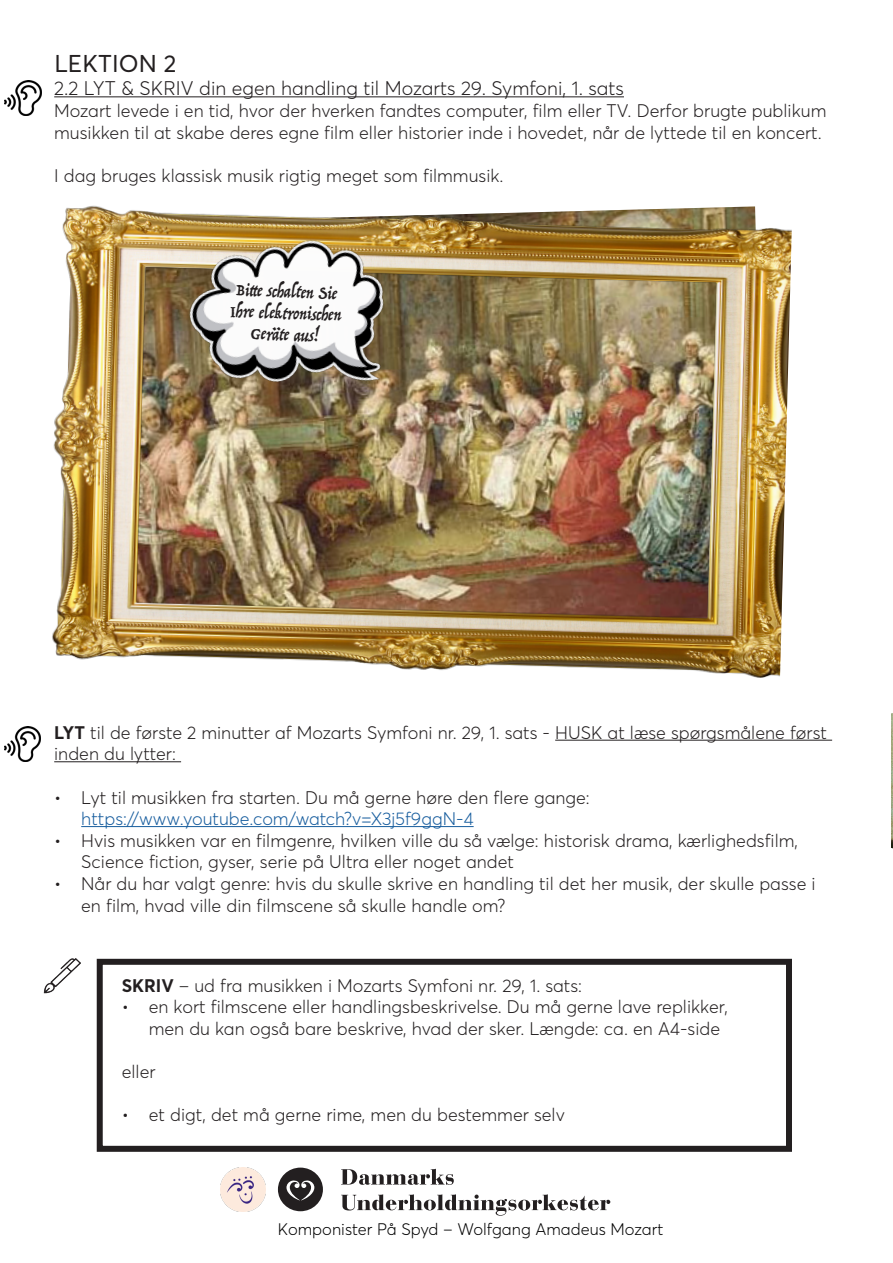
<style>
.page{position:relative;width:893px;height:1263px;background:#fff}
.page>*{position:absolute;margin:0;border:0;box-sizing:border-box;transform-origin:0 0}
.t1{font:24px "Averta";letter-spacing:.005em;color:#231f20}
.t2{font:300 19.5px "Averta";color:#231f20}
.t3{font:300 18px/21.6px "Averta";color:#231f20}
.t4{font:18px/21.6px "Trattatello";color:#231f20;text-align:center}
.t5{font:300 16.5px "Averta";color:#000}
.s1{font-weight:700}
.s2{color:#175d9e}
</style>
<div class="page">
<img style="left:52px;top:205px;width:740px;height:473px">
<div style="left:97px;top:959px;width:695px;height:193px;border:6px solid #231f20"></div>
<img style="left:176px;top:220px;width:230px;height:203px">
<img style="left:891px;top:713px;width:2px;height:136px">
<svg style="left:278px;top:1167px;width:45px;height:44px"></svg>
<svg style="left:341px;top:1169px;width:113px;height:16px"></svg>
<svg style="left:341px;top:1194px;width:269px;height:22px"></svg>
<img style="left:220px;top:1167px;width:46px;height:44px">
<hr style="left:555px;top:740px;width:277px;height:1px;background:#231f20">
<hr style="left:54px;top:761px;width:127px;height:1px;background:#231f20">
<hr style="left:81px;top:826px;width:393px;height:1px;background:#175d9e">
<hr style="left:54px;top:97px;width:570px;height:1px;background:#231f20">
<img style="left:4px;top:80px;width:37px;height:35px">
<img style="left:4px;top:727px;width:37px;height:35px">
<img style="left:44px;top:959px;width:36px;height:35px">
<p class="t1" style="left:54px;top:48px;width:123px">LEKTION 2</p>
<p class="t2" style="left:54px;top:76px;width:571px">2.2 LYT &amp; SKRIV din egen handling til Mozarts 29. Symfoni, 1. sats</p>
<p class="t3" style="left:54px;top:100px;width:774px">Mozart levede i en tid, hvor der hverken fandtes computer, film eller TV. Derfor brugte publikum musikken til at skabe deres egne film eller historier inde i hovedet, når de lyttede til en koncert.</p>
<p class="t3" style="left:54px;top:164px;width:451px">I dag bruges klassisk musik rigtig meget som filmmusik.</p>
<p class="t4" style="left:231px;top:278px;width:113px;rotate:2deg">Bitt e schalten Sie<br>Ihre elektronischen<br>Geräte aus!</p>
<p class="t3" style="left:54px;top:721px;width:774px"><span class="s1">LYT</span> til de første 2 minutter af Mozarts Symfoni nr. 29, 1. sats - HUSK at læse spørgsmålene først inden du lytter:</p>
<p class="t3" style="left:81px;top:786px;width:510px;text-indent:-27px">• Lyt til musikken fra starten. Du må gerne høre den flere gange: <span class="s2">https://www.youtube.com/watch?v=X3j5f9ggN-4</span></p>
<p class="t3" style="left:81px;top:829px;width:718px;text-indent:-27px">• Hvis musikken var en filmgenre, hvilken ville du så vælge: historisk drama, kærlighedsfilm,<br>Science fiction, gyser, serie på Ultra eller noget andet</p>
<p class="t3" style="left:81px;top:873px;width:736px;text-indent:-27px">• Når du har valgt genre: hvis du skulle skrive en handling til det her musik, der skulle passe i en film, hvad ville din filmscene så skulle handle om?</p>
<p class="t3" style="left:122px;top:974px;width:462px"><span class="s1">SKRIV</span> – ud fra musikken i Mozarts Symfoni nr. 29, 1. sats:</p>
<p class="t3" style="left:149px;top:996px;width:581px;text-indent:-27px">• en kort filmscene eller handlingsbeskrivelse. Du må gerne lave replikker, men du kan også bare beskrive, hvad der sker. Længde: ca. en A4-side</p>
<p class="t3" style="left:122px;top:1061px;width:35px">eller</p>
<p class="t3" style="left:122px;top:1104px;width:445px">• et digt, det må gerne rime, men du bestemmer selv</p>
<p class="t5" style="left:278px;top:1219px;width:387px">Komponister På Spyd – Wolfgang Amadeus Mozart</p>
</div>
